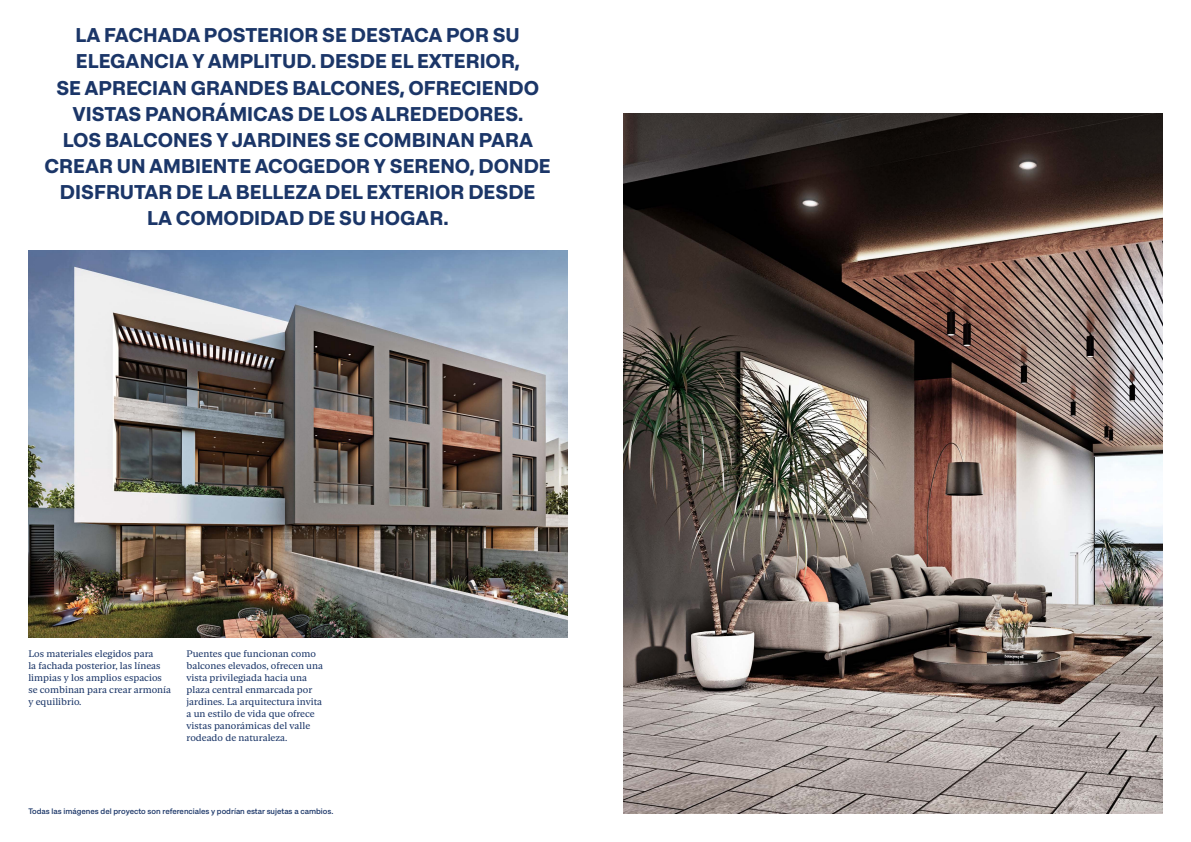
<style>
.page{position:relative;width:1191px;height:842px;background:#fff}
.page>*{position:absolute;margin:0;border:0;box-sizing:border-box;transform-origin:0 0}
.t1{font:700 19.9px/26.1px "Approach";color:#1b3668;text-align:center}
.t2{font:9.5px/12px "Gestura Text TRIAL";color:#1b3668}
.t3{font:500 8px "Approach";color:#1b3668}
</style>
<div class="page">
<img style="left:624px;top:113px;width:538px;height:701px">
<img style="left:28px;top:251px;width:539px;height:387px">
<p class="t1" style="left:45px;top:22px;width:508px">LA FACHADA POSTERIOR SE DESTACA POR SU ELEGANCIA Y AMPLITUD. DESDE EL EXTERIOR,<br>SE APRECIAN GRANDES BALCONES, OFRECIENDO VISTAS PANORÁMICAS DE LOS ALREDEDORES.<br>LOS BALCONES Y JARDINES SE COMBINAN PARA CREAR UN AMBIENTE ACOGEDOR Y SERENO, DONDE DISFRUTAR DE LA BELLEZA DEL EXTERIOR DESDE<br>LA COMODIDAD DE SU HOGAR.</p>
<p class="t2" style="left:28px;top:647px;width:144px">Los materiales elegidos para<br>la fachada posterior, las líneas limpias y los amplios espacios se combinan para crear armonía y equilibrio.</p>
<p class="t2" style="left:186px;top:647px;width:138px">Puentes que funcionan como balcones elevados, ofrecen una vista privilegiada hacia una plaza central enmarcada por jardines. La arquitectura invita a un estilo de vida que ofrece vistas panorámicas del valle rodeado de naturaleza.</p>
<p class="t3" style="left:28px;top:806px;width:306px">Todas las imágenes del proyecto son referenciales y podrían estar sujetas a cambios.</p>
</div>
